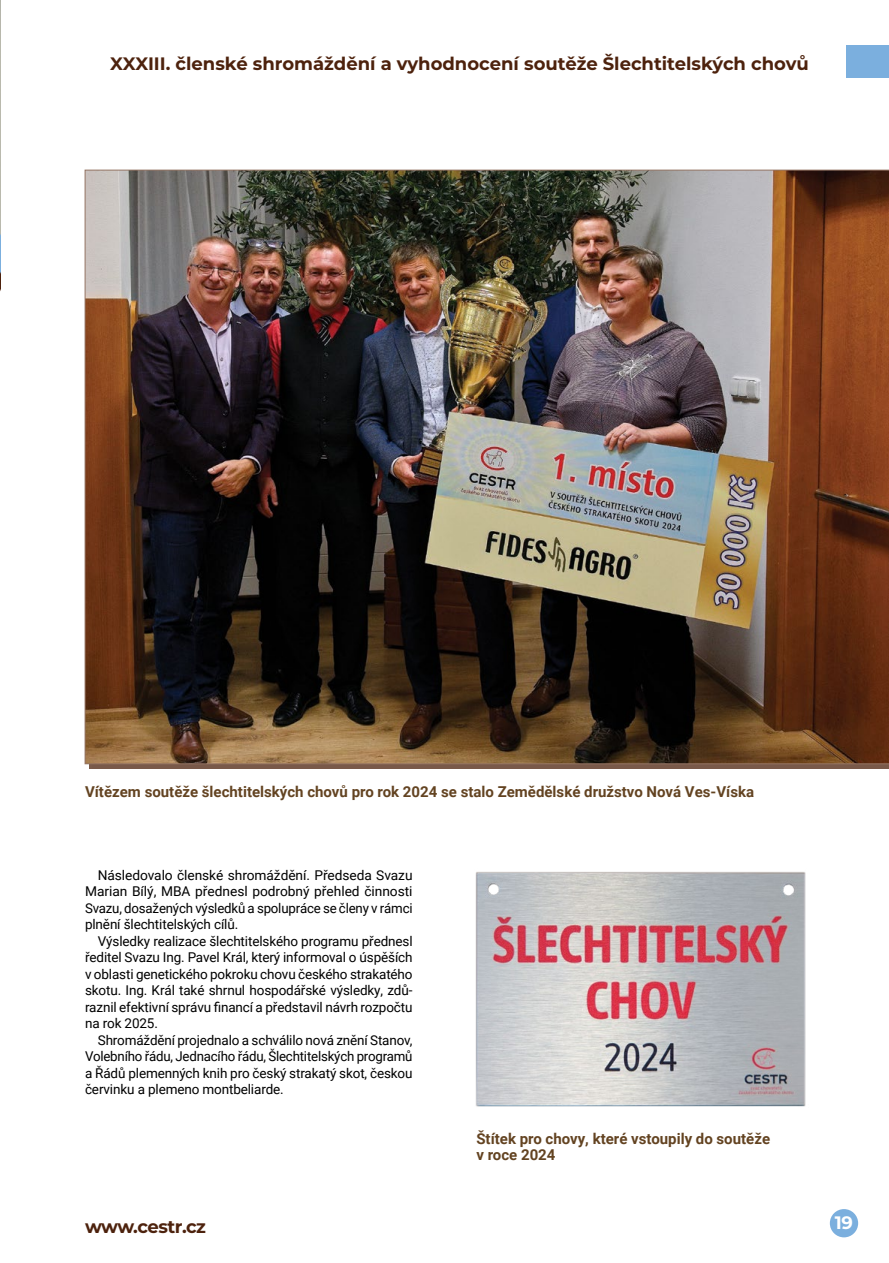
<style>
.page{position:relative;width:889px;height:1263px;background:#fff}
.page>*{position:absolute;margin:0;border:0;box-sizing:border-box;transform-origin:0 0}
.t1{font:700 18px "Montserrat";color:#4d220d}
.t2{font:700 18px "Montserrat";letter-spacing:-.03em;color:#4d220d}
.t3{font:700 18px "Montserrat";color:#fff}
.t4{font:700 15px/16.5px "Roboto";color:#634321}
.t5{font:13.5px/16.5px "Roboto";letter-spacing:-.01em;color:#000;text-align:justify}
</style>
<div class="page">
<svg style="left:0;top:0;width:1px;height:291px"></svg>
<div style="left:830px;top:1209px;width:28px;height:28px;background:#7bafde;border-radius:50%"></div>
<div style="left:846px;top:45px;width:43px;height:33px;background:#7bafde"></div>
<img style="left:85px;top:170px;width:804px;height:594px">
<img style="left:475px;top:871px;width:331px;height:236px">
<h1 class="t1" style="left:110px;top:51px;width:700px">XXXIII. členské shromáždění a vyhodnocení soutěže Šlechtitelských chovů</h1>
<p class="t4" style="left:85px;top:783px;width:670px">Vítězem soutěže šlechtitelských chovů pro rok 2024 se stalo Zemědělské družstvo Nová Ves-Víska</p>
<p class="t5" style="left:85px;top:866px;width:329px;text-indent:13px">Následovalo členské shromáždění. Předseda Svazu Marian Bílý, MBA přednesl podrobný přehled činnosti Svazu, dosažených výsledků a spolupráce se členy v rámci plnění šlechtitelských cílů.</p>
<p class="t5" style="left:85px;top:932px;width:329px;text-indent:13px">Výsledky realizace šlechtitelského programu přednesl ředitel Svazu Ing. Pavel Král, který informoval o úspěších v oblasti genetického pokroku chovu českého strakatého skotu. Ing. Král také shrnul hospodářské výsledky, zdů&shy;raznil efektivní správu financí a představil návrh rozpočtu na rok 2025.</p>
<p class="t5" style="left:85px;top:1031px;width:329px;text-indent:13px">Shromáždění projednalo a schválilo nová znění Stanov, Volebního řádu, Jednacího řádu, Šlechtitelských programů a Řádů plemenných knih pro český strakatý skot, českou červinku a plemeno montbeliarde.</p>
<p class="t4" style="left:476px;top:1129px;width:295px">Štítek pro chovy, které vstoupily do soutěže v roce 2024</p>
<h1 class="t2" style="left:85px;top:1213px;width:122px">www.cestr.cz</h1>
<h1 class="t3" style="left:835px;top:1210px;width:20px">19</h1>
</div>
